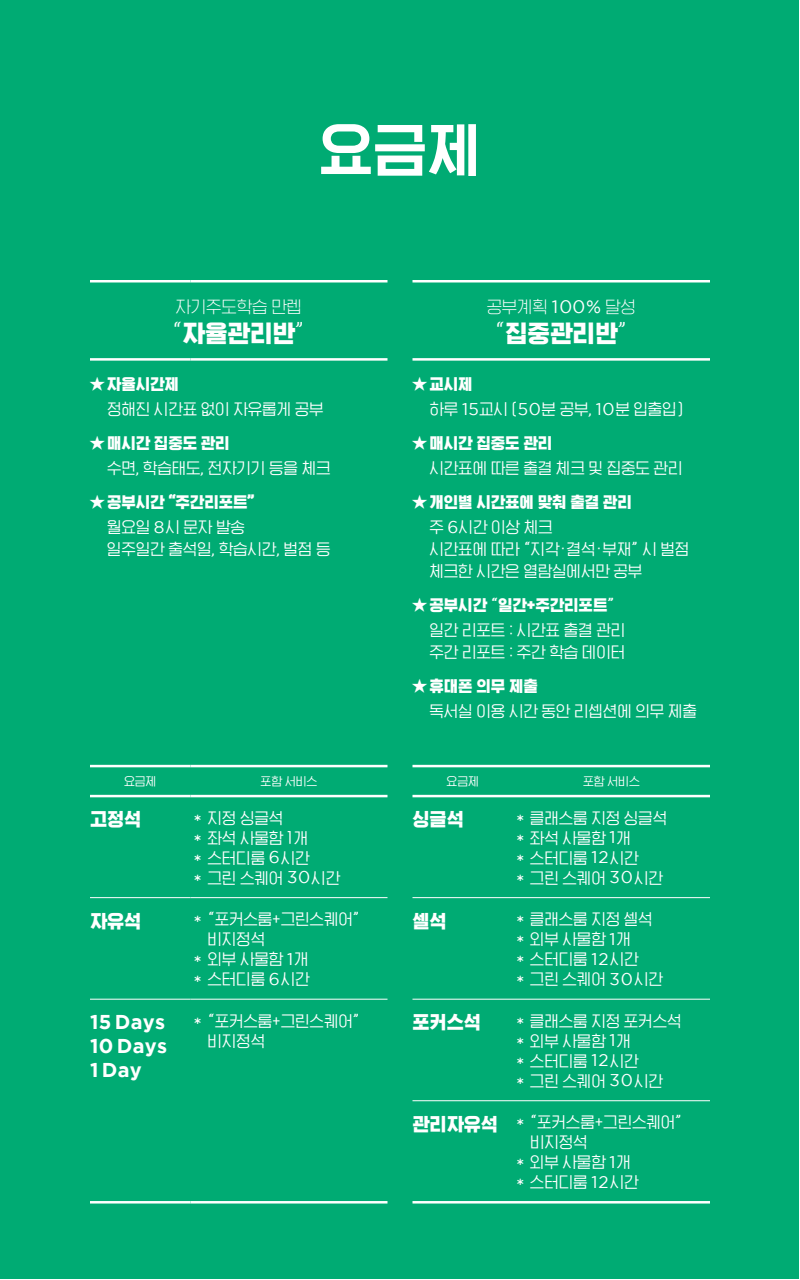
<style>
.page{position:relative;width:800px;height:1280px;background:#fff}
.page>*{position:absolute;margin:0;border:0;box-sizing:border-box;transform-origin:0 0}
.t1{font:60px "HGG Gothicssi 80 g";color:#fff}
.t2{font:25px "HGG Gothicssi 99 g";color:#fff}
.t3{font:700 20px "Gotham";letter-spacing:.015em;color:#fff}
.t4{font:19px "HGG Gothicssi 99 g";color:#fff}
.t5{font:17px "HGG Gothicssi 20 g";color:#fff}
.t6{font:16px/22px "HGG Gothicssi 40 g";color:#fff}
.t7{font:16px "HGG Gothicssi 99 g";color:#fff}
.t8{font:12px "HGG Gothicssi 40 g";color:#fff}
.s1{font-family:"HGG Gothicssi 20 g"}
.s2{font-family:"Gotham";font-size:18px}
.s3{font-family:"HGG Gothicssi 80 g"}
.s4{font-family:"Gotham";font-size:17px}
.s5{font-family:"HGG Gothicssi 60 g"}
.s6{font-size:17px}
</style>
<div class="page">
<div style="left:0;top:0;width:799px;height:1280px;background:#00ab73"></div>
<hr style="left:90px;top:897px;width:100px;height:1px;background:#fff">
<hr style="left:190px;top:897px;width:198px;height:1px;background:#fff">
<hr style="left:412px;top:897px;width:101px;height:1px;background:#fff">
<hr style="left:513px;top:897px;width:197px;height:1px;background:#fff">
<hr style="left:90px;top:999px;width:100px;height:1px;background:#fff">
<hr style="left:190px;top:999px;width:198px;height:1px;background:#fff">
<hr style="left:412px;top:999px;width:101px;height:1px;background:#fff">
<hr style="left:513px;top:999px;width:197px;height:1px;background:#fff">
<hr style="left:90px;top:280px;width:100px;height:2px;background:#fff">
<hr style="left:190px;top:280px;width:198px;height:2px;background:#fff">
<hr style="left:412px;top:280px;width:101px;height:2px;background:#fff">
<hr style="left:513px;top:280px;width:197px;height:2px;background:#fff">
<hr style="left:90px;top:358px;width:100px;height:3px;background:#fff">
<hr style="left:190px;top:358px;width:198px;height:3px;background:#fff">
<hr style="left:412px;top:358px;width:101px;height:3px;background:#fff">
<hr style="left:513px;top:358px;width:197px;height:3px;background:#fff">
<hr style="left:90px;top:765px;width:100px;height:2px;background:#fff">
<hr style="left:190px;top:765px;width:198px;height:2px;background:#fff">
<hr style="left:412px;top:765px;width:101px;height:2px;background:#fff">
<hr style="left:513px;top:765px;width:197px;height:2px;background:#fff">
<hr style="left:90px;top:795px;width:100px;height:2px;background:#fff">
<hr style="left:190px;top:795px;width:198px;height:2px;background:#fff">
<hr style="left:90px;top:1201px;width:100px;height:3px;background:#fff">
<hr style="left:190px;top:1201px;width:198px;height:3px;background:#fff">
<hr style="left:412px;top:795px;width:101px;height:2px;background:#fff">
<hr style="left:513px;top:795px;width:197px;height:2px;background:#fff">
<hr style="left:412px;top:1201px;width:101px;height:3px;background:#fff">
<hr style="left:513px;top:1201px;width:197px;height:3px;background:#fff">
<hr style="left:412px;top:1100px;width:101px;height:1px;background:#fff">
<hr style="left:513px;top:1100px;width:197px;height:1px;background:#fff">
<p class="t1" style="left:319px;top:118px;width:164px">요금제</p>
<p class="t5" style="left:176px;top:297px;width:128px">자기주도학습 만렙</p>
<p class="t2" style="left:171px;top:319px;width:136px"><span class="s1">“</span>자율관리반<span class="s1">”</span></p>
<p class="t5" style="left:487px;top:298px;width:151px">공부계획 <span class="s2">100%</span> 달성</p>
<p class="t2" style="left:494px;top:320px;width:136px"><span class="s1">“</span>집중관리반<span class="s1">”</span></p>
<p class="t7" style="left:90px;top:375px;width:90px"><span class="s3">★</span> 자율시간제</p>
<p class="t6" style="left:107px;top:398px;width:218px">정해진 시간표 없이 자유롭게 공부</p>
<p class="t7" style="left:90px;top:434px;width:141px"><span class="s3">★</span> 매시간 집중도 관리</p>
<p class="t6" style="left:107px;top:457px;width:225px">수면, 학습태도, 전자기기 등을 체크</p>
<p class="t7" style="left:90px;top:493px;width:166px"><span class="s3">★</span> 공부시간 “주간리포트”</p>
<p class="t6" style="left:107px;top:516px;width:225px">월요일 <span class="s4">8</span>시 문자 발송<br>일주일간 출석일, 학습시간, 벌점 등</p>
<p class="t7" style="left:412px;top:375px;width:62px"><span class="s3">★</span> 교시제</p>
<p class="t6" style="left:430px;top:398px;width:255px">하루 <span class="s4">15</span>교시 (<span class="s4">50</span>분 공부, <span class="s4">10</span>분 입출입)</p>
<p class="t7" style="left:412px;top:434px;width:141px"><span class="s3">★</span> 매시간 집중도 관리</p>
<p class="t6" style="left:430px;top:457px;width:254px">시간표에 따른 출결 체크 및 집중도 관리</p>
<p class="t7" style="left:412px;top:493px;width:221px"><span class="s3">★</span> 개인별 시간표에 맞춰 출결 관리</p>
<p class="t6" style="left:429px;top:516px;width:261px">주 <span class="s4">6</span>시간 이상 체크<br>시간표에 따라 “지각·결석·부재” 시 벌점 체크한 시간은 열람실에서만 공부</p>
<p class="t7" style="left:412px;top:596px;width:204px"><span class="s3">★</span> 공부시간 <span class="s5">“</span>일간+주간리포트<span class="s5">”</span></p>
<p class="t6" style="left:429px;top:619px;width:197px">일간 리포트 : 시간표 출결 관리 주간 리포트 : 주간 학습 데이터</p>
<p class="t7" style="left:412px;top:677px;width:127px"><span class="s3">★</span> 휴대폰 의무 제출</p>
<p class="t6" style="left:430px;top:700px;width:269px">독서실 이용 시간 동안 리셉션에 의무 제출</p>
<p class="t8" style="left:124px;top:775px;width:34px">요금제</p>
<p class="t8" style="left:261px;top:775px;width:58px">포함 서비스</p>
<p class="t8" style="left:447px;top:775px;width:34px">요금제</p>
<p class="t8" style="left:583px;top:775px;width:58px">포함 서비스</p>
<p class="t4" style="left:90px;top:809px;width:53px">고정석</p>
<p class="t6" style="left:190px;top:807px;width:94px">＊ 지정 싱글석</p>
<p class="t6" style="left:190px;top:827px;width:119px">＊ 좌석 사물함 <span class="s6">1</span>개</p>
<p class="t6" style="left:190px;top:847px;width:121px">＊ 스터디룸 <span class="s4">6</span>시간</p>
<p class="t6" style="left:190px;top:867px;width:151px">＊ 그린 스퀘어 <span class="s4">30</span>시간</p>
<p class="t4" style="left:412px;top:809px;width:53px">싱글석</p>
<p class="t6" style="left:513px;top:807px;width:156px">＊ 클래스룸 지정 싱글석</p>
<p class="t6" style="left:513px;top:827px;width:120px">＊ 좌석 사물함 <span class="s4">1</span>개</p>
<p class="t6" style="left:513px;top:847px;width:127px">＊ 스터디룸 <span class="s4">12</span>시간</p>
<p class="t6" style="left:513px;top:867px;width:151px">＊ 그린 스퀘어 <span class="s4">30</span>시간</p>
<p class="t4" style="left:90px;top:910px;width:53px">자유석</p>
<p class="t6" style="left:208px;top:909px;width:154px;line-height:20px;text-indent:-17px">＊ “포커스룸+그린스퀘어” 비지정석</p>
<p class="t6" style="left:190px;top:948px;width:120px">＊ 외부 사물함 <span class="s4">1</span>개</p>
<p class="t6" style="left:190px;top:968px;width:121px">＊ 스터디룸 <span class="s4">6</span>시간</p>
<p class="t4" style="left:412px;top:910px;width:36px">셀석</p>
<p class="t6" style="left:513px;top:908px;width:141px">＊ 클래스룸 지정 셀석</p>
<p class="t6" style="left:513px;top:928px;width:120px">＊ 외부 사물함 <span class="s4">1</span>개</p>
<p class="t6" style="left:513px;top:948px;width:127px">＊ 스터디룸 <span class="s4">12</span>시간</p>
<p class="t6" style="left:513px;top:968px;width:151px">＊ 그린 스퀘어 <span class="s4">30</span>시간</p>
<p class="t3" style="left:90px;top:1011px;width:77px">15 Days</p>
<p class="t3" style="left:90px;top:1035px;width:79px">10 Days</p>
<p class="t3" style="left:90px;top:1059px;width:53px">1 Day</p>
<p class="t6" style="left:208px;top:1011px;width:154px;line-height:20px;text-indent:-17px">＊ “포커스룸+그린스퀘어” 비지정석</p>
<p class="t4" style="left:412px;top:1012px;width:70px">포커스석</p>
<p class="t6" style="left:513px;top:1010px;width:170px">＊ 클래스룸 지정 포커스석</p>
<p class="t6" style="left:513px;top:1030px;width:120px">＊ 외부 사물함 <span class="s4">1</span>개</p>
<p class="t6" style="left:513px;top:1050px;width:127px">＊ 스터디룸 <span class="s4">12</span>시간</p>
<p class="t6" style="left:513px;top:1070px;width:151px">＊ 그린 스퀘어 <span class="s4">30</span>시간</p>
<p class="t4" style="left:412px;top:1113px;width:87px">관리자유석</p>
<p class="t6" style="left:530px;top:1113px;width:154px;line-height:20px;text-indent:-17px">＊ “포커스룸+그린스퀘어” 비지정석</p>
<p class="t6" style="left:513px;top:1152px;width:120px">＊ 외부 사물함 <span class="s4">1</span>개</p>
<p class="t6" style="left:513px;top:1172px;width:127px">＊ 스터디룸 <span class="s4">12</span>시간</p>
</div>
